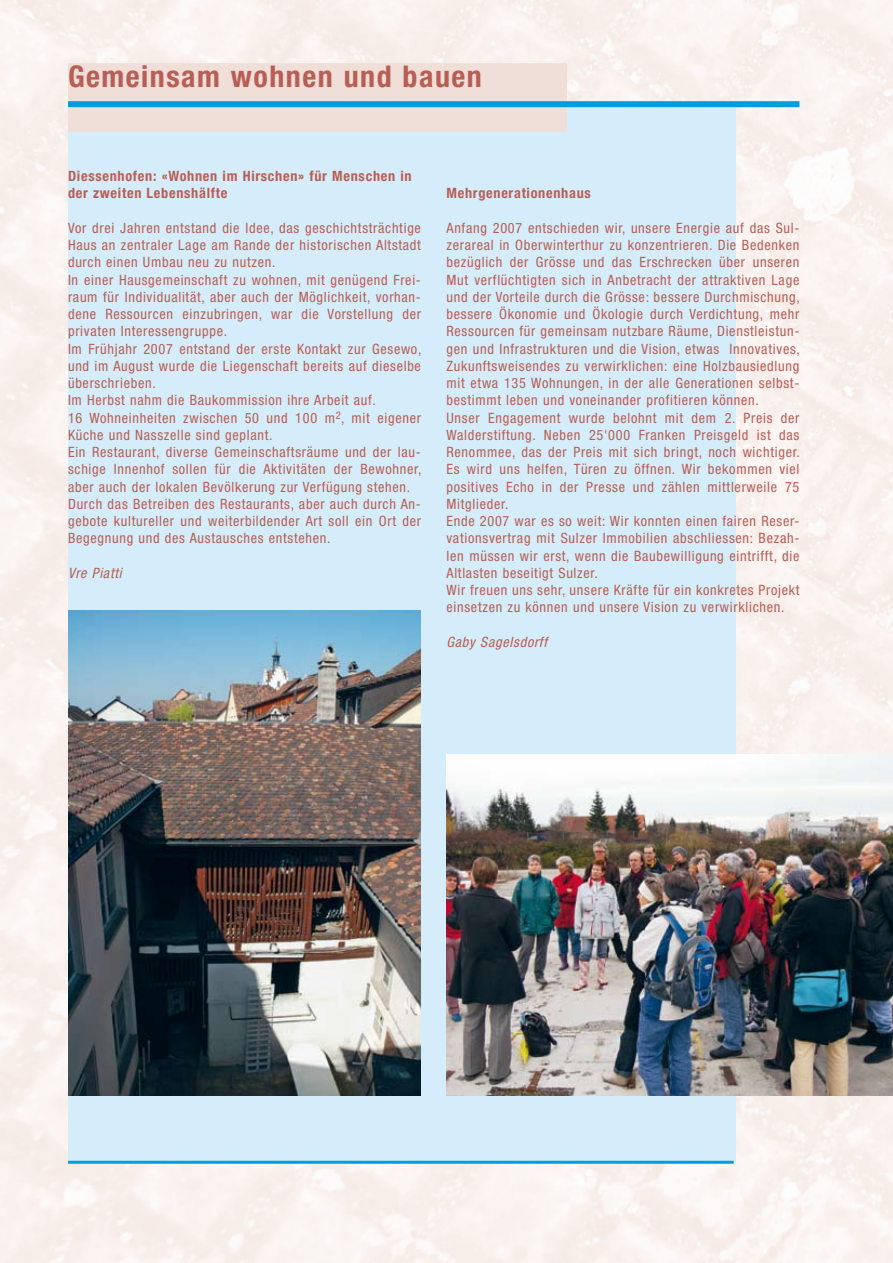
<style>
.page{position:relative;width:893px;height:1263px;background:#fff}
.page>*{position:absolute;margin:0;border:0;box-sizing:border-box;transform-origin:0 0}
.t1{font:700 condensed 30px "Helvetica Neue";letter-spacing:.05em;color:#b85e54}
.t2{font:condensed 14.25px/17.2px "Helvetica Neue";letter-spacing:.05em;color:#b85e54}
.t3{font:700 condensed 14.25px/17.2px "Helvetica Neue";letter-spacing:.05em;color:#b85e54}
.t4{font:italic condensed 14.25px "Helvetica Neue";letter-spacing:.05em;color:#b85e54}
</style>
<div class="page">
<div style="left:68px;top:105px;width:668px;height:1057px;background:#d5edfa"></div>
<img style="left:68px;top:611px;width:353px;height:485px">
<div style="left:68px;top:64px;width:498px;height:68px;background:#f0ded8"></div>
<div style="left:68px;top:101px;width:731px;height:6px;background:#009ee0"></div>
<hr style="left:68px;top:1161px;width:666px;height:3px;background:#009ee0">
<img style="left:446px;top:755px;width:447px;height:341px">
<h1 class="t1" style="left:68px;top:58px;width:415px">Gemeinsam wohnen und bauen</h1>
<p class="t3" style="left:68px;top:167px;width:345px">Diessenhofen: «Wohnen im Hirschen» für Menschen in der zweiten Lebenshälfte</p>
<p class="t2" style="left:68px;top:219px;width:355px">Vor drei Jahren entstand die Idee, das geschichtsträchtige Haus an zentraler Lage am Rande der historischen Altstadt durch einen Umbau neu zu nutzen.<br>In einer Hausgemeinschaft zu wohnen, mit genügend Frei&shy;raum für Individualität, aber auch der Möglichkeit, vorhan&shy;dene Ressourcen einzubringen, war die Vorstellung der privaten Interessengruppe.<br>Im Frühjahr 2007 entstand der erste Kontakt zur Gesewo, und im August wurde die Liegenschaft bereits auf dieselbe überschrieben.<br>Im Herbst nahm die Baukommission ihre Arbeit auf.<br>16 Wohneinheiten zwischen 50 und 100 m<sup>2</sup>, mit eigener Küche und Nasszelle sind geplant.<br>Ein Restaurant, diverse Gemeinschaftsräume und der lau&shy;schige Innenhof sollen für die Aktivitäten der Bewohner, aber auch der lokalen Bevölkerung zur Verfügung stehen.<br>Durch das Betreiben des Restaurants, aber auch durch An&shy;gebote kultureller und weiterbildender Art soll ein Ort der Begegnung und des Austausches entstehen.</p>
<p class="t4" style="left:68px;top:565px;width:55px">Vre Piatti</p>
<p class="t3" style="left:446px;top:185px;width:146px">Mehrgenerationenhaus</p>
<p class="t2" style="left:446px;top:219px;width:355px">Anfang 2007 entschieden wir, unsere Energie auf das Sul&shy;zerareal in Oberwinterthur zu konzentrieren. Die Bedenken bezüglich der Grösse und das Erschrecken über unseren Mut verflüchtigten sich in Anbetracht der attraktiven Lage und der Vorteile durch die Grösse: bessere Durchmischung, bessere Ökonomie und Ökologie durch Verdichtung, mehr Ressourcen für gemeinsam nutzbare Räume, Dienstleistun&shy;gen und Infrastrukturen und die Vision, etwas Innovatives, Zukunftsweisendes zu verwirklichen: eine Holzbausiedlung mit etwa 135 Wohnungen, in der alle Generationen selbst&shy;bestimmt leben und voneinander profitieren können.<br>Unser Engagement wurde belohnt mit dem 2. Preis der Walderstiftung. Neben 25'000 Franken Preisgeld ist das Renommee, das der Preis mit sich bringt, noch wichtiger.<br>Es wird uns helfen, Türen zu öffnen. Wir bekommen viel positives Echo in der Presse und zählen mittlerweile 75<br>Mitglieder.<br>Ende 2007 war es so weit: Wir konnten einen fairen Reser&shy;vationsvertrag mit Sulzer Immobilien abschliessen: Bezah&shy;len müssen wir erst, wenn die Baubewilligung eintrifft, die Altlasten beseitigt Sulzer.<br>Wir freuen uns sehr, unsere Kräfte für ein konkretes Projekt einsetzen zu können und unsere Vision zu verwirklichen.</p>
<p class="t4" style="left:446px;top:634px;width:102px">Gaby Sagelsdorff</p>
</div>
